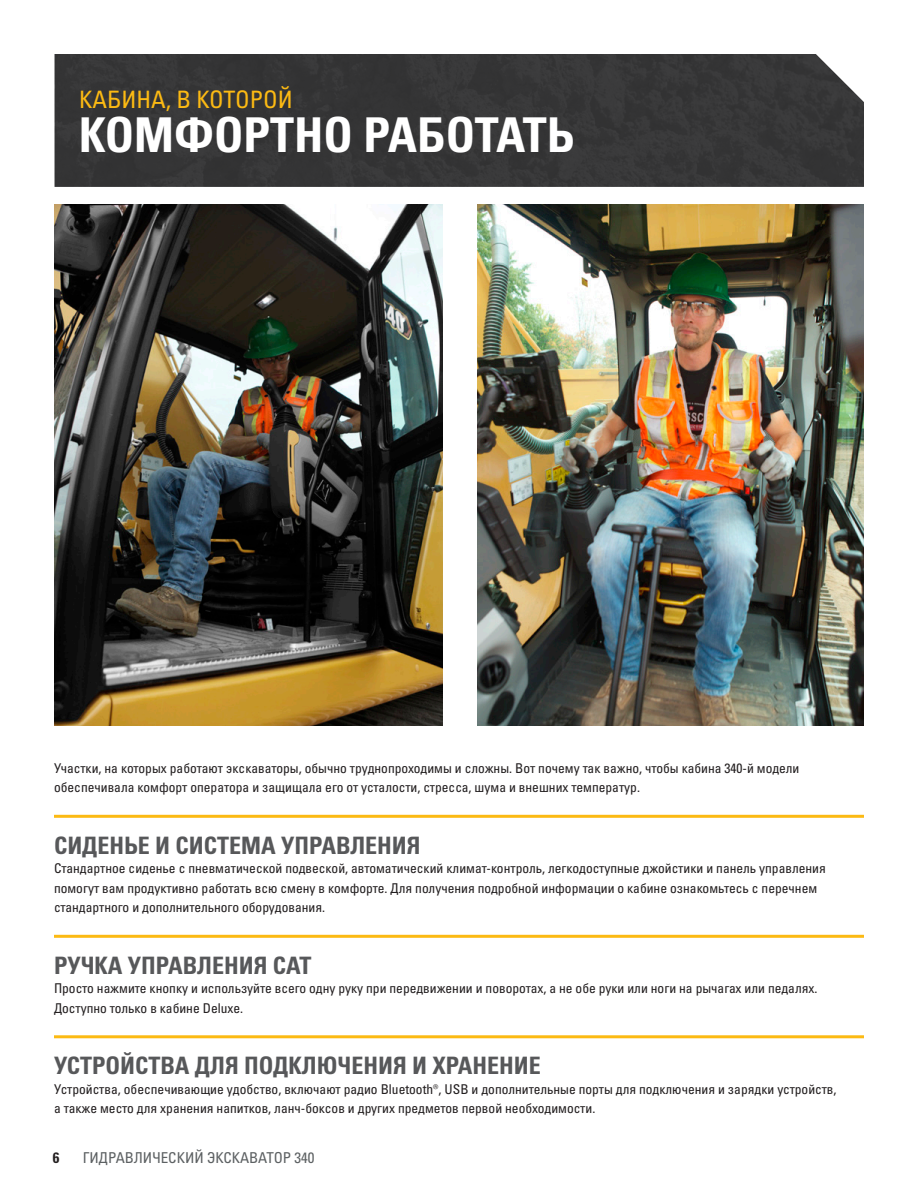
<style>
.page{position:relative;width:918px;height:1188px;background:#fff}
.page>*{position:absolute;margin:0;border:0;box-sizing:border-box;transform-origin:0 0}
.t1{font:48px "Univers LTCYR 67 Bold Cond";color:#fff}
.t2{font:24px "Univers LTCYR 67 Bold Cond";color:#57585a}
.t3{font:condensed 24px "Univers LTCYR 57";color:#fcba13}
.t4{font:condensed 15px "Univers LTCYR 57";color:#5d6163}
.t5{font:15px "Univers LTCYR 67 Bold Cond";color:#231f20}
.t6{font:condensed 13.5px/19.5px "Univers LTCYR 57";color:#231f20}
</style>
<div class="page">
<div style="left:55px;top:54px;width:809px;height:133px;background:#353536"></div>
<img style="left:477px;top:204px;width:387px;height:522px">
<hr style="left:54px;top:815px;width:810px;height:3px;background:#fcba13">
<hr style="left:54px;top:935px;width:810px;height:3px;background:#fcba13">
<hr style="left:54px;top:1035px;width:810px;height:3px;background:#fcba13">
<img style="left:54px;top:204px;width:388px;height:522px">
<h2 class="t3" style="left:79px;top:85px;width:215px">КАБИНА, В КОТОРОЙ</h2>
<h1 class="t1" style="left:79px;top:105px;width:497px">КОМФОРТНО РАБОТАТЬ</h1>
<p class="t6" style="left:54px;top:758px;width:747px">Участки, на которых работают экскаваторы, обычно труднопроходимы и сложны. Вот почему так важно, чтобы кабина 340-й модели обеспечивала комфорт оператора и защищала его от усталости, стресса, шума и внешних температур.</p>
<h2 class="t2" style="left:54px;top:831px;width:368px">СИДЕНЬЕ И СИСТЕМА УПРАВЛЕНИЯ</h2>
<p class="t6" style="left:54px;top:858px;width:773px">Стандартное сиденье с пневматической подвеской, автоматический климат-контроль, легкодоступные джойстики и панель управления помогут вам продуктивно работать всю смену в комфорте. Для получения подробной информации о кабине ознакомьтесь с перечнем стандартного и дополнительного оборудования.</p>
<h2 class="t2" style="left:54px;top:951px;width:259px">РУЧКА УПРАВЛЕНИЯ CAT</h2>
<p class="t6" style="left:54px;top:978px;width:765px">Просто нажмите кнопку и используйте всего одну руку при передвижении и поворотах, а не обе руки или ноги на рычагах или педалях.<br>Доступно только в кабине Deluxe.</p>
<h2 class="t2" style="left:54px;top:1051px;width:488px">УСТРОЙСТВА ДЛЯ ПОДКЛЮЧЕНИЯ И ХРАНЕНИЕ</h2>
<p class="t6" style="left:54px;top:1079px;width:784px">Устройства, обеспечивающие удобство, включают радио Bluetooth®, USB и дополнительные порты для подключения и зарядки устройств, а также место для хранения напитков, ланч-боксов и других предметов первой необходимости.</p>
<p class="t5" style="left:53px;top:1148px;width:8px">6</p>
<p class="t4" style="left:83px;top:1148px;width:233px">ГИДРАВЛИЧЕСКИЙ ЭКСКАВАТОР 340</p>
</div>
